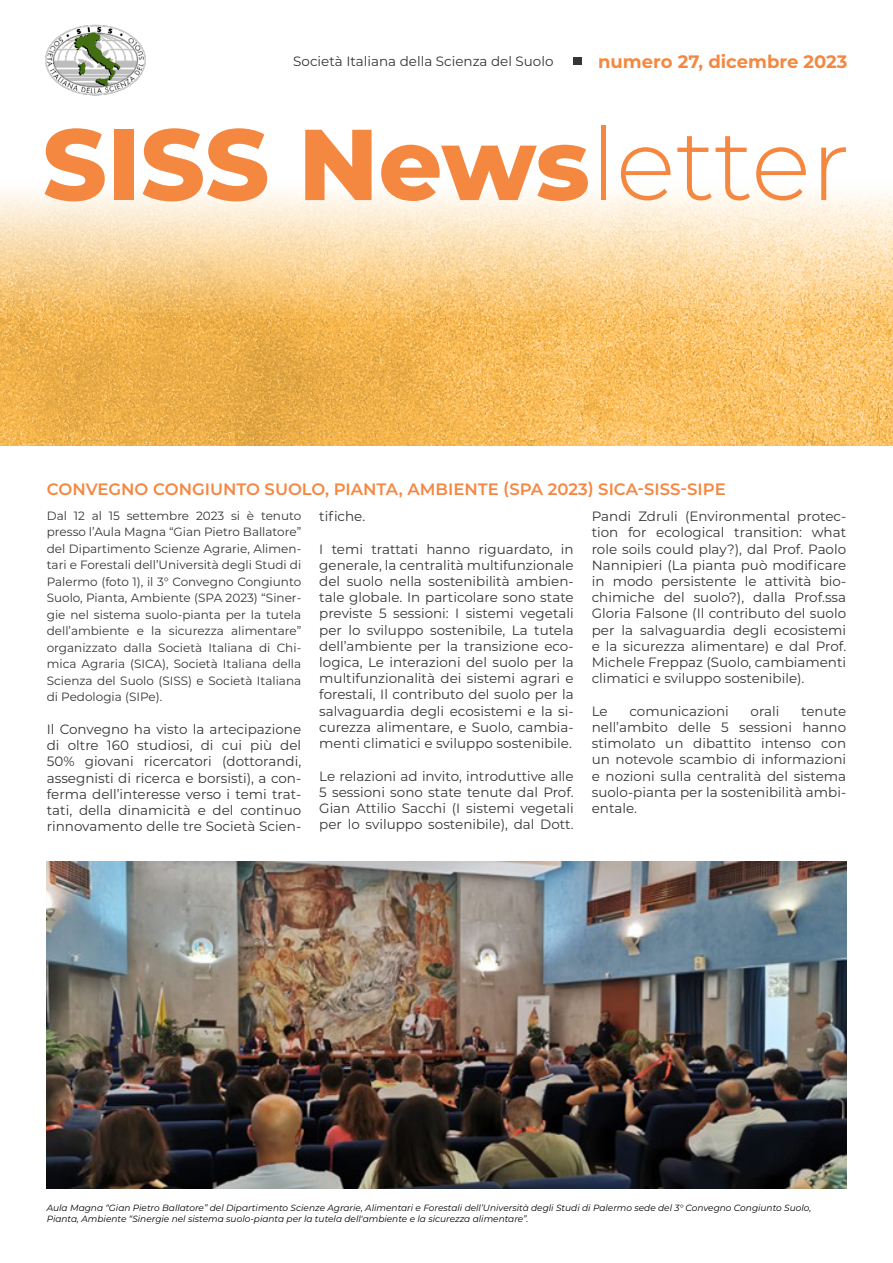
<style>
.page{position:relative;width:893px;height:1263px;background:#fff}
.page>*{position:absolute;margin:0;border:0;box-sizing:border-box;transform-origin:0 0}
.Center{font:800 100.5px "Montserrat";color:#f58841}
.Right_Justify{font:700 18px "Montserrat";color:#f58841}
.Center-2{font:600 16.5px "Montserrat";color:#f58741}
.Left_Justify{font:13.5px/16.2px "Montserrat";color:#363536;text-align:justify}
.Left_Justify-2{font:12px/16.5px "Montserrat";color:#363536;text-align:justify}
.Center-3{font:italic 9px/10.8px "Montserrat";color:#000}
.s1{font-weight:300}
</style>
<div class="page">
<img style="left:0;top:191px;width:893px;height:255px">
<div style="left:573px;top:57px;width:9px;height:8px;background:#363536"></div>
<img style="left:47px;top:861px;width:799px;height:327px">
<img style="left:45px;top:24px;width:101px;height:72px">
<p class="Left_Justify" style="left:293px;top:53px;width:262px">Società Italiana della Scienza del Suolo</p>
<p class="Right_Justify" style="left:598px;top:48px;width:251px">numero 27, dicembre 2023</p>
<p class="Center" style="left:42px;top:91px;width:809px">SISS News<span class="s1">letter</span></p>
<p class="Center-2" style="left:47px;top:477px;width:680px">CONVEGNO CONGIUNTO SUOLO, PIANTA, AMBIENTE (SPA 2023) SICA-SISS-SIPE</p>
<p class="Left_Justify-2" style="left:47px;top:507px;width:256px">Dal 12 al 15 settembre 2023 si è tenuto presso l’Aula Magna “Gian Pietro Ballatore” del Dipartimento Scienze Agrarie, Alimen&shy;tari e Forestali dell’Università degli Studi di Palermo (foto 1), il 3° Convegno Congiunto Suolo, Pianta, Ambiente (SPA 2023) “Siner&shy;gie nel sistema suolo-pianta per la tutela dell’ambiente e la sicurezza alimentare” organizzato dalla Società Italiana di Chi&shy;mica Agraria (SICA), Società Italiana della Scienza del Suolo (SISS) e Società Italiana di Pedologia (SIPe).</p>
<p class="Left_Justify" style="left:47px;top:721px;width:256px">Il Convegno ha visto la artecipazione di oltre 160 studiosi, di cui più del 50% giovani ricercatori (dottorandi, assegnisti di ricerca e borsisti), a con&shy;ferma dell’interesse verso i temi trat&shy;tati, della dinamicità e del continuo rinnovamento delle tre Società Scien-</p>
<p class="Left_Justify" style="left:319px;top:508px;width:48px">tifiche.</p>
<p class="Left_Justify" style="left:319px;top:540px;width:256px">I temi trattati hanno riguardato, in generale, la centralità multifunzionale del suolo nella sostenibilità ambien&shy;tale globale. In particolare sono state previste 5 sessioni: I sistemi vegetali per lo sviluppo sostenibile, La tutela dell’ambiente per la transizione eco&shy;logica, Le interazioni del suolo per la multifunzionalità dei sistemi agrari e forestali, Il contributo del suolo per la salvaguardia degli ecosistemi e la si&shy;curezza alimentare, e Suolo, cambia&shy;menti climatici e sviluppo sostenibile.</p>
<p class="Left_Justify" style="left:319px;top:767px;width:256px">Le relazioni ad invito, introduttive alle 5 sessioni sono state tenute dal Prof.<br>Gian Attilio Sacchi (I sistemi vegetali per lo sviluppo sostenibile), dal Dott.</p>
<p class="Left_Justify" style="left:592px;top:508px;width:256px">Pandi Zdruli (Environmental protec&shy;tion for ecological transition: what role soils could play?), dal Prof. Paolo Nannipieri (La pianta può modificare in modo persistente le attività bio&shy;chimiche del suolo?), dalla Prof.ssa Gloria Falsone (Il contributo del suolo per la salvaguardia degli ecosistemi e la sicurezza alimentare) e dal Prof.<br>Michele Freppaz (Suolo, cambiamenti climatici e sviluppo sostenibile).</p>
<p class="Left_Justify" style="left:592px;top:702px;width:17px">Le</p>
<p class="Left_Justify" style="left:629px;top:702px;width:101px">comunicazioni</p>
<p class="Left_Justify" style="left:750px;top:702px;width:30px">orali</p>
<p class="Left_Justify" style="left:592px;top:702px;width:256px;text-indent:209px">tenute nell’ambito delle 5 sessioni hanno stimolato un dibattito intenso con un notevole scambio di informazioni e nozioni sulla centralità del sistema suolo-pianta per la sostenibilità ambi&shy;entale.</p>
<p class="Center-3" style="left:47px;top:1202px;width:766px">Aula Magna “Gian Pietro Ballatore” del Dipartimento Scienze Agrarie, Alimentari e Forestali dell’Università degli Studi di Palermo sede del 3° Convegno Congiunto Suolo,<br>Pianta, Ambiente “Sinergie nel sistema suolo-pianta per la tutela dell'ambiente e la sicurezza alimentare”.</p>
</div>
